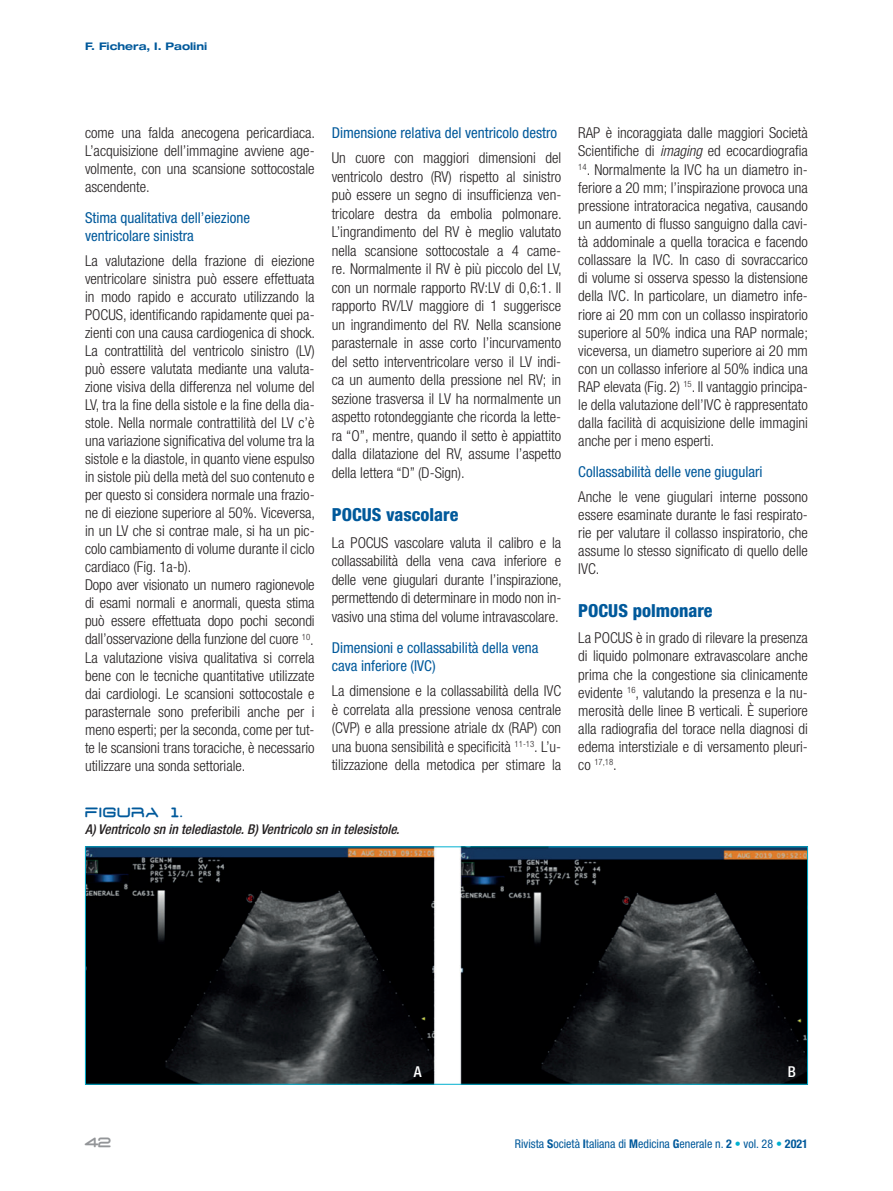
<style>
.page{position:relative;width:893px;height:1191px;background:#fff}
.page>*{position:absolute;margin:0;border:0;box-sizing:border-box;transform-origin:0 0}
.t1{font:800 condensed 18px "Helvetica Neue LT Std";color:#00599b}
.t2{font:300 condensed 15px/18px "Helvetica Neue LT Std";color:#231f20;text-align:justify}
.t3{font:condensed 15px/18px "Helvetica Neue LT Std";color:#00599b}
.t4{font:500 condensed 15px "Helvetica Neue LT Std";color:#fff}
.t5{font:italic 500 condensed 13.5px "Helvetica Neue LT Std";color:#231f20}
.t6{font:13.5px "D3 Euronism Bold";letter-spacing:.11em;color:#00599b}
.t7{font:13.5px "D3 Euronism Bold";color:#939598}
.t8{font:condensed 12px "Helvetica Neue LT Std";color:#00599b}
.t9{font:700 expanded 10.5px "Helvetica Neue LT Std";color:#00599b}
.t10{font:300 condensed 8.7px "Helvetica Neue LT Std";color:#231f20}
.s1{font-style:italic}
.s2{font-size:15px}
.s3{font-weight:700}
.s4{color:#00b0d0}
</style>
<div class="page">
<img style="left:87px;top:848px;width:719px;height:234px">
<div style="left:85px;top:846px;width:723px;height:238px;border:1px solid #00b0d0"></div>
<p class="t9" style="left:85px;top:40px;width:124px">F. Fichera, I. Paolini</p>
<p class="t2" style="left:85px;top:124px;width:232px">come una falda anecogena pericardiaca.<br>L’acquisizione dell’immagine avviene age&shy;volmente, con una scansione sottocostale ascendente.</p>
<p class="t3" style="left:85px;top:209px;width:167px">Stima qualitativa dell’eiezione ventricolare sinistra</p>
<p class="t2" style="left:85px;top:251px;width:232px;text-align:left">La valutazione della frazione di eiezione ventricolare sinistra può essere effettuata in modo rapido e accurato utilizzando la POCUS, identificando rapidamente quei pa&shy;zienti con una causa cardiogenica di shock.<br>La contrattilità del ventricolo sinistro (LV) può essere valutata mediante una valuta&shy;zione visiva della differenza nel volume del LV, tra la fine della sistole e la fine della dia&shy;stole. Nella normale contrattilità del LV c’è una variazione significativa del volume tra la sistole e la diastole, in quanto viene espulso in sistole più della metà del suo contenuto e per questo si considera normale una frazio&shy;ne di eiezione superiore al 50%. Viceversa, in un LV che si contrae male, si ha un pic&shy;colo cambiamento di volume durante il ciclo cardiaco (Fig. 1a-b).<br>Dopo aver visionato un numero ragionevole di esami normali e anormali, questa stima può essere effettuata dopo pochi secondi dall’osservazione della funzione del cuore <sup>10</sup>.<br>La valutazione visiva qualitativa si correla bene con le tecniche quantitative utilizzate dai cardiologi. Le scansioni sottocostale e parasternale sono preferibili anche per i meno esperti; per la seconda, come per tut&shy;te le scansioni trans toraciche, è necessario utilizzare una sonda settoriale.</p>
<p class="t3" style="left:332px;top:124px;width:227px">Dimensione relativa del ventricolo destro</p>
<p class="t2" style="left:332px;top:148px;width:232px;line-height:18.5px">Un cuore con maggiori dimensioni del ventricolo destro (RV) rispetto al sinistro può essere un segno di insufficienza ven&shy;tricolare destra da embolia polmonare.<br>L’ingrandimento del RV è meglio valutato nella scansione sottocostale a 4 came&shy;re. Normalmente il RV è più piccolo del LV, con un normale rapporto RV:LV di 0,6:1. Il rapporto RV/LV maggiore di 1 suggerisce un ingrandimento del RV. Nella scansione parasternale in asse corto l’incurvamento del setto interventricolare verso il LV indi&shy;ca un aumento della pressione nel RV; in sezione trasversa il LV ha normalmente un aspetto rotondeggiante che ricorda la lette&shy;ra “O”, mentre, quando il setto è appiattito dalla dilatazione del RV, assume l’aspetto della lettera “D” (D-Sign).</p>
<p class="t1" style="left:332px;top:503px;width:128px">POCUS vascolare</p>
<p class="t2" style="left:332px;top:533px;width:232px;line-height:18.5px">La POCUS vascolare valuta il calibro e la collassabilità della vena cava inferiore e delle vene giugulari durante l’inspirazione, permettendo di determinare in modo non in&shy;vasivo una stima del volume intravascolare.</p>
<p class="t3" style="left:332px;top:638px;width:208px;line-height:18.5px">Dimensioni e collassabilità della vena cava inferiore (IVC)</p>
<p class="t2" style="left:332px;top:681px;width:231px;line-height:18.5px">La dimensione e la collassabilità della IVC è correlata alla pressione venosa centrale (CVP) e alla pressione atriale dx (RAP) con una buona sensibilità e specificità <sup>11-13</sup>. L’u&shy;tilizzazione della metodica per stimare la</p>
<p class="t6" style="left:85px;top:807px;width:99px">FIGURA 1.</p>
<p class="t5" style="left:85px;top:821px;width:316px">A) Ventricolo sn in telediastole. B) Ventricolo sn in telesistole.</p>
<p class="t2" style="left:578px;top:124px;width:231px">RAP è incoraggiata dalle maggiori Società<br>Scientifiche di <span class="s1">imaging</span> ed ecocardiografia</p>
<p class="t2" style="left:578px;top:160px;width:231px"><sup>14</sup>. Normalmente la IVC ha un diametro in&shy;feriore a 20 mm; l’inspirazione provoca una pressione intratoracica negativa, causando un aumento di flusso sanguigno dalla cavi&shy;tà addominale a quella toracica e facendo collassare la IVC. In caso di sovraccarico di volume si osserva spesso la distensione della IVC. In particolare, un diametro infe&shy;riore ai 20 mm con un collasso inspiratorio superiore al 50% indica una RAP normale; viceversa, un diametro superiore ai 20 mm con un collasso inferiore al 50% indica una RAP elevata (Fig. 2) <sup>15</sup>. Il vantaggio principa&shy;le della valutazione dell’IVC è rappresentato dalla facilità di acquisizione delle immagini anche per i meno esperti.</p>
<p class="t3" style="left:578px;top:463px;width:186px">Collassabilità delle vene giugulari</p>
<p class="t2" style="left:578px;top:487px;width:231px">Anche le vene giugulari interne possono essere esaminate durante le fasi respirato&shy;rie per valutare il collasso inspiratorio, che assume lo stesso significato di quello delle IVC.</p>
<p class="t1" style="left:578px;top:599px;width:136px">POCUS polmonare</p>
<p class="t2" style="left:578px;top:629px;width:231px">La POCUS è in grado di rilevare la presenza di liquido polmonare extravascolare anche prima che la congestione sia clinicamente evidente <sup>16</sup>, valutando la presenza e la nu&shy;merosità delle linee B verticali. È superiore alla radiografia del torace nella diagnosi di edema interstiziale e di versamento pleuri-</p>
<p class="t10" style="left:578px;top:757px;width:40px"><span class="s2">co</span> 17,18<span class="s2">.</span></p>
<p class="t4" style="left:414px;top:1063px;width:9px">A</p>
<p class="t4" style="left:788px;top:1063px;width:10px">B</p>
<p class="t7" style="left:85px;top:1137px;width:27px">42</p>
<p class="t8" style="left:515px;top:1137px;width:294px">Rivista <span class="s3">S</span>ocietà <span class="s3">I</span>taliana di <span class="s3">M</span>edicina <span class="s3">G</span>enerale n. <span class="s3">2</span> <span class="s4">•</span> vol. 28 <span class="s4">•</span> <span class="s3">2021</span></p>
</div>
